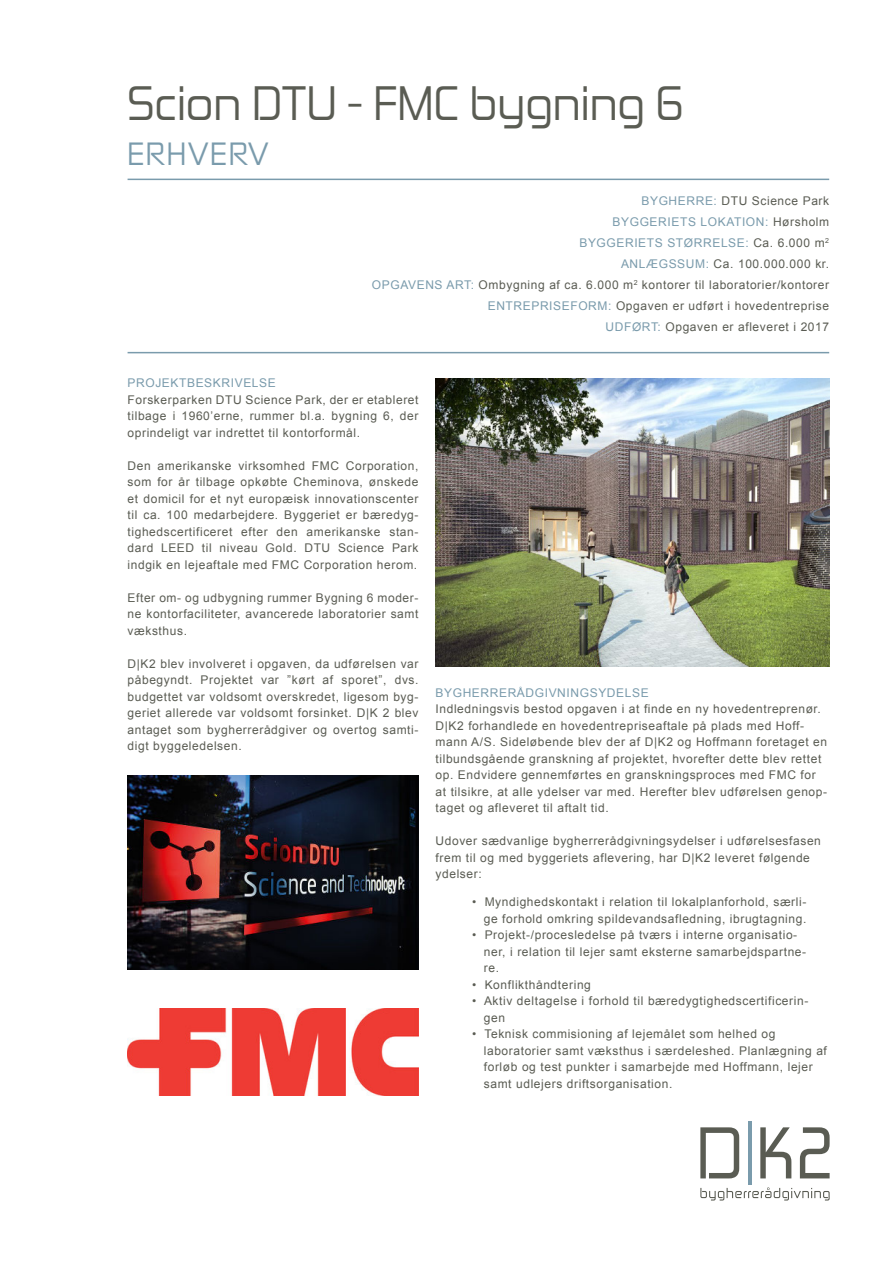
<style>
.page{position:relative;width:893px;height:1263px;background:#fff}
.page>*{position:absolute;margin:0;border:0;box-sizing:border-box;transform-origin:0 0}
.t1{font:45px "Zekton Rg";color:#5a5c53}
.t2{font:30px "Zekton Rg";letter-spacing:.05em;color:#7a9bac}
.t3{font:12px/16.5px "Arial";letter-spacing:.05em;color:#5a5c53}
.t4{font:12px "Arial";letter-spacing:.05em;color:#7a9bac}
.s1{color:#7a9bac}
</style>
<div class="page">
<svg style="left:700px;top:1187px;width:130px;height:13px"></svg>
<svg style="left:700px;top:1127px;width:39px;height:51px"></svg>
<hr style="left:748px;top:1121px;width:3px;height:64px;background:#7a9bac">
<svg style="left:760px;top:1127px;width:31px;height:51px"></svg>
<svg style="left:800px;top:1127px;width:30px;height:51px"></svg>
<hr style="left:128px;top:179px;width:701px;height:1px;background:#7a9bac">
<hr style="left:128px;top:352px;width:701px;height:1px;background:#7a9bac">
<img style="left:128px;top:776px;width:291px;height:193px">
<img style="left:128px;top:1008px;width:291px;height:87px">
<img style="left:436px;top:379px;width:393px;height:287px">
<h1 class="t1" style="left:128px;top:78px;width:558px">Scion DTU - FMC bygning 6</h1>
<h2 class="t2" style="left:128px;top:137px;width:143px">ERHVERV</h2>
<p class="t3" style="left:372px;top:192px;width:459px;line-height:21px;text-align:right"><span class="s1">BYGHERRE:</span> DTU Science Park<br><span class="s1">BYGGERIETS LOKATION:</span> Hørsholm<br><span class="s1">BYGGERIETS STØRRELSE:</span> Ca. 6.000 m<sup>2<br></sup><span class="s1">ANLÆGSSUM:</span> Ca. 100.000.000 kr.<br><span class="s1">OPGAVENS ART:</span> Ombygning af ca. 6.000 m<sup>2</sup> kontorer til laboratorier/kontorer <span class="s1">ENTREPRISEFORM:</span> Opgaven er udført i hovedentreprise<br><span class="s1">UDFØRT:</span> Opgaven er afleveret i 2017</p>
<p class="t4" style="left:128px;top:378px;width:150px">PROJEKTBESKRIVELSE</p>
<p class="t3" style="left:128px;top:392px;width:292px;text-align:justify">Forskerparken DTU Science Park, der er etableret tilbage i 1960’erne, rummer bl.a. bygning 6, der oprindeligt var indrettet til kontorformål.</p>
<p class="t3" style="left:128px;top:458px;width:292px;text-align:justify">Den amerikanske virksomhed FMC Corporation, som for år tilbage opkøbte Cheminova, ønskede et domicil for et nyt europæisk innovationscenter til ca. 100 medarbejdere. Byggeriet er bæredyg&shy;tighedscertificeret efter den amerikanske stan&shy;dard LEED til niveau Gold. DTU Science Park indgik en lejeaftale med FMC Corporation herom.</p>
<p class="t3" style="left:128px;top:590px;width:292px;text-align:justify">Efter om- og udbygning rummer Bygning 6 moder&shy;ne kontorfaciliteter, avancerede laboratorier samt væksthus.</p>
<p class="t3" style="left:128px;top:656px;width:292px;text-align:justify">D|K2 blev involveret i opgaven, da udførelsen var påbegyndt. Projektet var ”kørt af sporet”, dvs. budgettet var voldsomt overskredet, ligesom byg&shy;geriet allerede var voldsomt forsinket. D|K 2 blev antaget som bygherrerådgiver og overtog samti&shy;digt byggeledelsen.</p>
<p class="t4" style="left:436px;top:688px;width:215px">BYGHERRERÅDGIVNINGSYDELSE</p>
<p class="t3" style="left:436px;top:702px;width:393px">Indledningsvis bestod opgaven i at finde en ny hovedentreprenør.<br>D|K2 forhandlede en hovedentrepriseaftale på plads med Hoff&shy;mann A/S. Sideløbende blev der af D|K2 og Hoffmann foretaget en tilbundsgående granskning af projektet, hvorefter dette blev rettet op. Endvidere gennemførtes en granskningsproces med FMC for at tilsikre, at alle ydelser var med. Herefter blev udførelsen genop&shy;taget og afleveret til aftalt tid.</p>
<p class="t3" style="left:436px;top:834px;width:387px">Udover sædvanlige bygherrerådgivningsydelser i udførelsesfasen frem til og med byggeriets aflevering, har D|K2 leveret følgende ydelser:</p>
<p class="t3" style="left:472px;top:895px;width:336px;text-align:right">• Myndighedskontakt i relation til lokalplanforhold, særli&shy;ge forhold omkring spildevandsafledning, ibrugtagning.</p>
<p class="t3" style="left:484px;top:928px;width:324px;text-indent:-12px">• Projekt-/procesledelse på tværs i interne organisatio&shy;ner, i relation til lejer samt eksterne samarbejdspartne&shy;re.</p>
<p class="t3" style="left:472px;top:977px;width:120px">• Konflikthåndtering</p>
<p class="t3" style="left:484px;top:994px;width:326px;text-indent:-12px">• Aktiv deltagelse i forhold til bæredygtighedscertificerin&shy;gen</p>
<p class="t3" style="left:484px;top:1027px;width:345px;text-indent:-12px">• Teknisk commisioning af lejemålet som helhed og laboratorier samt væksthus i særdeleshed. Planlægning af forløb og test punkter i samarbejde med Hoffmann, lejer samt udlejers driftsorganisation.</p>
</div>
